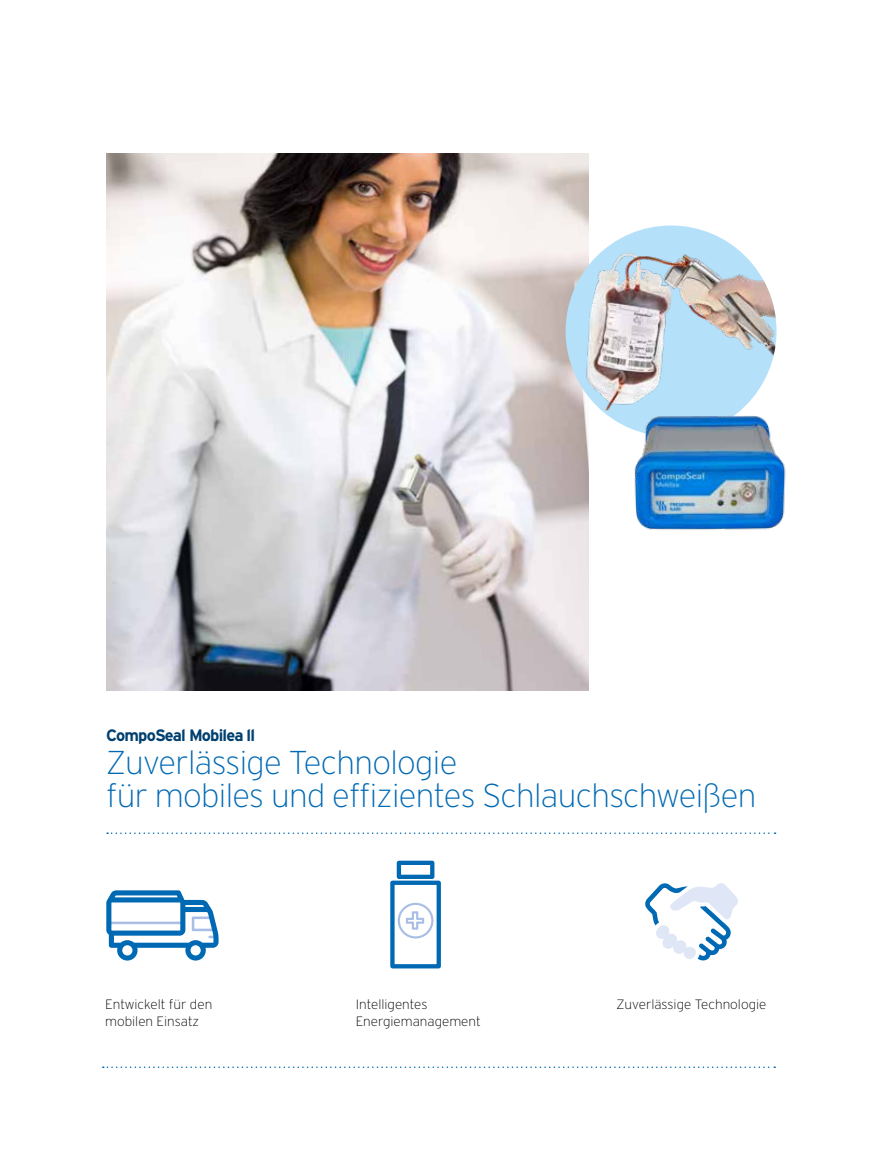
<style>
.page{position:relative;width:893px;height:1168px;background:#fff}
.page>*{position:absolute;margin:0;border:0;box-sizing:border-box;transform-origin:0 0}
.t1{font:200 33px/33px "Interstate";letter-spacing:-.02em;color:#0069b4}
.t2{font:700 16.5px "Interstate";letter-spacing:-.05em;color:#003f6f}
.t3{font:200 13.5px/16.5px "Interstate";color:#000}
</style>
<div class="page">
<div style="left:390px;top:880px;width:51px;height:88px;border:4px solid #0069b4"></div>
<div style="left:397px;top:860px;width:37px;height:18px;border:4px solid #0069b4"></div>
<svg style="left:397px;top:902px;width:37px;height:37px"></svg>
<svg style="left:103px;top:1066px;width:672px;height:1px"></svg>
<svg style="left:107px;top:832px;width:669px;height:1px"></svg>
<img style="left:106px;top:153px;width:482px;height:537px">
<div style="left:566px;top:225px;width:210px;height:211px;background:#b4e0f9;border-radius:50%"></div>
<img style="left:566px;top:239px;width:210px;height:171px">
<img style="left:625px;top:416px;width:161px;height:114px">
<svg style="left:106px;top:890px;width:113px;height:70px"></svg>
<svg style="left:645px;top:883px;width:93px;height:78px"></svg>
<p class="t2" style="left:106px;top:725px;width:150px">CompoSeal Mobilea ll</p>
<h1 class="t1" style="left:106px;top:745px;width:652px">Zuverlässige Technologie<br>für mobiles und effizientes Schlauchschweißen</h1>
<p class="t3" style="left:105px;top:996px;width:108px">Entwickelt für den mobilen Einsatz</p>
<p class="t3" style="left:617px;top:996px;width:151px">Zuverlässige Technologie</p>
<p class="t3" style="left:356px;top:996px;width:127px">Intelligentes<br>Energiemanagement</p>
</div>
